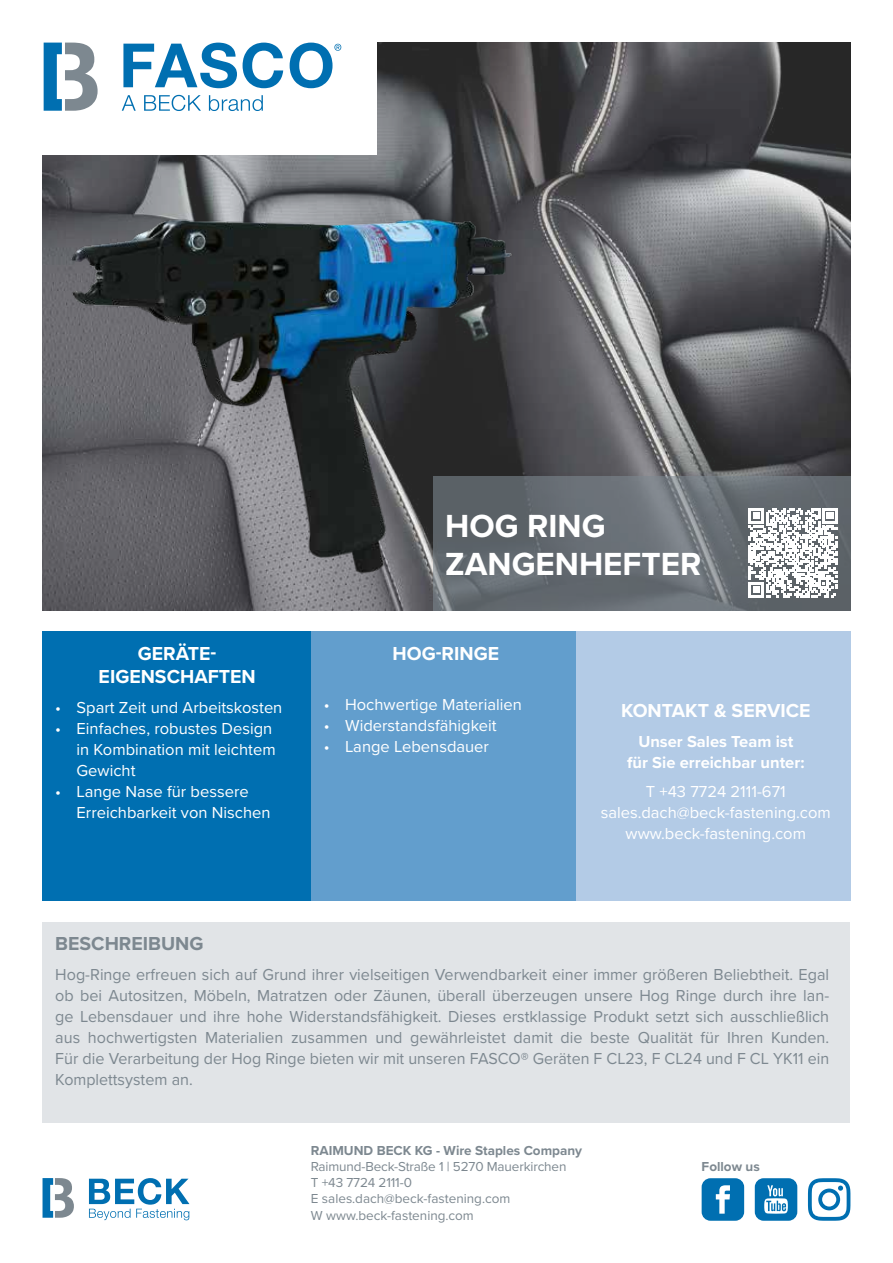
<style>
.page{position:relative;width:893px;height:1263px;background:#fff}
.page>*{position:absolute;margin:0;border:0;box-sizing:border-box;transform-origin:0 0}
.t1{font:700 33.15px/37.5px "Proxima Nova";color:#fff}
.t2{font:700 19.5px/23.4px "Proxima Nova";color:#fff;text-align:center}
.t3{font:700 19.5px "Proxima Nova";color:#7d8890}
.t4{font:16.5px/21px "Proxima Nova";color:#7d8890;text-align:justify}
.t5{font:16.5px/21px "Proxima Nova";color:#fff}
.t6{font:700 16.5px/21px "Proxima Nova";color:#fff;text-align:center}
.t7{font:13.5px/16.2px "Proxima Nova";letter-spacing:-.005em;color:#7d8890}
.t8{font:700 13.5px "Proxima Nova";color:#7d8890}
.s1{font-family:"Proxima Nova Extrabld"}
</style>
<div class="page">
<img style="left:43px;top:43px;width:807px;height:567px">
<div style="left:43px;top:631px;width:269px;height:270px;background:#006fb1"></div>
<div style="left:43px;top:922px;width:807px;height:201px;background:#e1e4e7"></div>
<div style="left:312px;top:631px;width:269px;height:270px;background:#629ecd"></div>
<svg style="left:89px;top:1178px;width:100px;height:42px"></svg>
<svg style="left:43px;top:1178px;width:31px;height:40px"></svg>
<svg style="left:432px;top:476px;width:418px;height:134px;fill:#676e74"></svg>
<svg style="left:749px;top:508px;width:88px;height:89px"></svg>
<div style="left:0;top:0;width:376px;height:154px;background:#fff"></div>
<svg style="left:122px;top:95px;width:14px;height:16px"></svg>
<svg style="left:144px;top:95px;width:57px;height:16px"></svg>
<svg style="left:209px;top:95px;width:54px;height:16px"></svg>
<svg style="left:123px;top:43px;width:114px;height:45px"></svg>
<svg style="left:243px;top:43px;width:40px;height:45px"></svg>
<svg style="left:290px;top:43px;width:51px;height:45px"></svg>
<svg style="left:44px;top:43px;width:54px;height:68px"></svg>
<svg style="left:702px;top:1178px;width:42px;height:43px"></svg>
<svg style="left:755px;top:1178px;width:42px;height:43px"></svg>
<svg style="left:808px;top:1178px;width:42px;height:43px"></svg>
<div style="left:576px;top:631px;width:274px;height:270px;background:#b3cbe6"></div>
<img style="left:60px;top:213px;width:463px;height:371px">
<p class="t2" style="left:99px;top:641px;width:159px">GERÄTE-<br>EIGENSCHAFTEN</p>
<p class="t5" style="left:55px;top:696px;width:229px">• Spart Zeit und Arbeitskosten</p>
<p class="t5" style="left:77px;top:717px;width:201px;text-indent:-21px">• Einfaches, robustes Design in Kombination mit leichtem<br>Gewicht</p>
<p class="t5" style="left:77px;top:780px;width:195px;text-indent:-21px">• Lange Nase für bessere<br>Erreichbarkeit von Nischen</p>
<h1 class="t1" style="left:445px;top:507px;width:258px">HOG RING<br>ZANGENHEFTER</h1>
<p class="t2" style="left:392px;top:641px;width:108px">HOG-RINGE</p>
<p class="t5" style="left:324px;top:693px;width:199px">• Hochwertige Materialien</p>
<p class="t5" style="left:324px;top:714px;width:174px">• Widerstandsfähigkeit</p>
<p class="t5" style="left:324px;top:735px;width:167px">• Lange Lebensdauer</p>
<p class="t2" style="left:621px;top:698px;width:191px">KONTAKT &amp; SERVICE</p>
<p class="t6" style="left:627px;top:730px;width:179px">Unser Sales Team ist für Sie erreichbar unter:</p>
<p class="t5" style="left:601px;top:780px;width:232px;text-align:center">T +43 7724 2111-671 sales.dach@beck-fastening.com www.beck-fastening.com</p>
<p class="t3" style="left:55px;top:929px;width:150px">BESCHREIBUNG</p>
<p class="t4" style="left:55px;top:963px;width:775px">Hog-Ringe erfreuen sich auf Grund ihrer vielseitigen Verwendbarkeit einer immer größeren Beliebtheit. Egal ob bei Autositzen, Möbeln, Matratzen oder Zäunen, überall überzeugen unsere Hog Ringe durch ihre lan&shy;ge Lebensdauer und ihre hohe Widerstandsfähigkeit. Dieses erstklassige Produkt setzt sich ausschließlich aus hochwertigsten Materialien zusammen und gewährleistet damit die beste Qualität für Ihren Kunden.<br>Für die Verarbeitung der Hog Ringe bieten wir mit unseren FASCO<span class="s1">®</span> Geräten F CL23, F CL24 und F CL YK11 ein Komplettsystem an.</p>
<p class="t8" style="left:311px;top:1140px;width:273px">RAIMUND BECK KG - Wire Staples Company</p>
<p class="t7" style="left:311px;top:1158px;width:257px">Raimund-Beck-Straße 1 | 5270 Mauerkirchen<br>T +43 7724 2111-0<br>E sales.dach@beck-fastening.com<br>W www.beck-fastening.com</p>
<p class="t8" style="left:702px;top:1157px;width:60px">Follow us</p>
</div>
